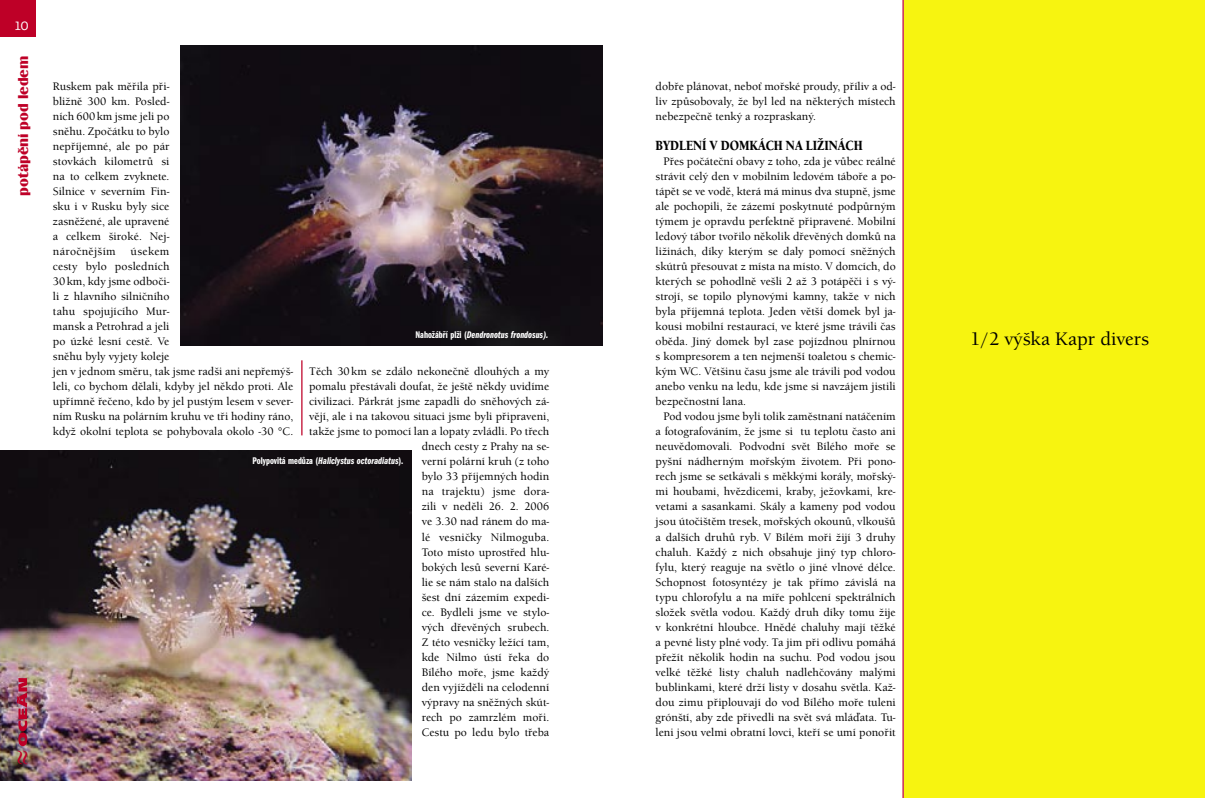
<style>
.page{position:relative;width:1205px;height:798px;background:#fff}
.page>*{position:absolute;margin:0;border:0;box-sizing:border-box;transform-origin:0 0}
.t1{font:500 18.75px "Berkeley Old Sty Itc TEE";color:#000}
.t2{font:15px "Binner DEE";color:#be0027}
.nadpis_text{font:13.75px "Berkeley Old Sty Itc TEE Blac";color:#000;scale:.85 1}
.t3{font:500 12.5px "American Typ Itc DEE";color:#fff}
.Normální{font:500 11.25px/15px "Berkeley Old Sty Itc TEE";color:#000;text-align:justify}
.popis_obr{font:10px "Franklin Got Itc TEE Demi Comp Ital";color:#fff}
.s1{font-family:"Franklin Got Itc TEE Demi Comp"}
</style>
<div class="page">
<hr style="left:902px;top:0;width:2px;height:797px;background:#be0027">
<div style="left:904px;top:0;width:301px;height:797px;background:#f7f410"></div>
<img style="left:0;top:450px;width:411px;height:330px">
<div style="left:0;top:0;width:35px;height:37px;background:#be0027"></div>
<img style="left:180px;top:45px;width:422px;height:300px">
<hr style="left:301px;top:360px;width:1px;height:75px;background:#be0027">
<svg style="left:17px;top:677px;width:10px;height:87px"></svg>
<p class="t3" style="left:14px;top:19px;width:16px">10</p>
<h2 class="t2" style="left:15px;top:196px;width:141px;rotate:-90deg">potápění pod ledem</h2>
<p class="Normální" style="left:53px;top:79px;width:118px">Ruskem pak měřila při&shy;bližně 300 km. Posled&shy;ních 600 km jsme jeli po sněhu. Zpočátku to bylo nepříjemné, ale po pár stovkách kilometrů si na to celkem zvyknete.<br>Silnice v severním Fin&shy;sku i v Rusku byly sice zasněžené, ale upravené a celkem široké. Nej&shy;náročnějším</p>
<p class="Normální" style="left:53px;top:244px;width:242px;text-align:left;text-indent:78px">úsekem<br>cesty bylo posledních<br>30 km, kdy jsme odboči-<br>li z hlavního silničního<br>tahu spojujícího Mur-<br>mansk a Petrohrad a jeli<br>po úzké lesní cestě. Ve<br>sněhu byly vyjety koleje<br>jen v jednom směru, tak jsme radši ani nepřemýš&shy;leli, co bychom dělali, kdyby jel někdo proti. Ale upřímně řečeno, kdo by jel pustým lesem v sever&shy;ním Rusku na polárním kruhu ve tři hodiny ráno, když okolní teplota se pohybovala okolo -30 °C.</p>
<p class="popis_obr" style="left:415px;top:329px;width:134px"><span class="s1">Nahožábří plži (</span>Dendronotus frondosus).</p>
<p class="Normální" style="left:309px;top:364px;width:242px;text-align:right">Těch 30 km se zdálo nekonečně dlouhých a my pomalu přestávali doufat, že ještě někdy uvidíme civilizaci. Párkrát jsme zapadli do sněhových zá&shy;vějí, ale i na takovou situaci jsme byli připraveni, takže jsme to pomocí lan a lopaty zvládli. Po třech dnech cesty z Prahy na se-<br>verní polární kruh (z toho<br>bylo 33 příjemných hodin<br>na trajektu) jsme dora-<br>zili v neděli 26. 2. 2006<br>ve 3.30 nad ránem do ma-<br>lé vesničky Nilmoguba.<br>Toto místo uprostřed hlu-<br>bokých lesů severní Karé-<br>lie se nám stalo na dalších<br>šest dní zázemím expedi-<br>ce. Bydleli jsme ve stylo-<br>vých dřevěných srubech.<br>Z této vesničky ležící tam,<br>kde Nilmo ústí řeka do<br>Bílého moře, jsme každý<br>den vyjížděli na celodenní<br>výpravy na sněžných skút-<br>rech po zamrzlém moři.<br>Cestu po ledu bylo třeba</p>
<p class="popis_obr" style="left:252px;top:455px;width:152px"><span class="s1">Polypovitá medůza (</span>Haliclystus octoradiatus<span class="s1">).</span></p>
<p class="Normální" style="left:656px;top:79px;width:242px">dobře plánovat, neboť mořské proudy, příliv a od&shy;liv způsobovaly, že byl led na některých místech nebezpečně tenký a rozpraskaný.</p>
<p class="nadpis_text" style="left:656px;top:137px;width:245px">BYDLENÍ V DOMKÁCH NA LIŽINÁCH</p>
<p class="Normální" style="left:656px;top:154px;width:242px;text-indent:8px">Přes počáteční obavy z toho, zda je vůbec reálné strávit celý den v mobilním ledovém táboře a po&shy;tápět se ve vodě, která má minus dva stupně, jsme ale pochopili, že zázemí poskytnuté podpůrným týmem je opravdu perfektně připravené. Mobilní ledový tábor tvořilo několik dřevěných domků na ližinách, díky kterým se daly pomocí sněžných skútrů přesouvat z místa na místo. V domcích, do kterých se pohodlně vešli 2 až 3 potápěči i s vý&shy;strojí, se topilo plynovými kamny, takže v nich byla příjemná teplota. Jeden větší domek byl ja&shy;kousi mobilní restaurací, ve které jsme trávili čas oběda. Jiný domek byl zase pojízdnou plnírnou s kompresorem a ten nejmenší toaletou s chemic&shy;kým WC. Většinu času jsme ale trávili pod vodou anebo venku na ledu, kde jsme si navzájem jistili bezpečnostní lana.</p>
<p class="Normální" style="left:656px;top:409px;width:242px;text-indent:8px">Pod vodou jsme byli tolik zaměstnaní natáčením a fotografováním, že jsme si tu teplotu často ani neuvědomovali. Podvodní svět Bílého moře se pyšní nádherným mořským životem. Při pono&shy;rech jsme se setkávali s měkkými korály, mořský&shy;mi houbami, hvězdicemi, kraby, ježovkami, kre&shy;vetami a sasankami. Skály a kameny pod vodou jsou útočištěm tresek, mořských okounů, vlkoušů a dalších druhů ryb. V Bílém moři žijí 3 druhy chaluh. Každý z nich obsahuje jiný typ chloro&shy;fylu, který reaguje na světlo o jiné vlnové délce.<br>Schopnost fotosyntézy je tak přímo závislá na typu chlorofylu a na míře pohlcení spektrálních složek světla vodou. Každý druh díky tomu žije v konkrétní hloubce. Hnědé chaluhy mají těžké a pevné listy plné vody. Ta jim při odlivu pomáhá přežít několik hodin na suchu. Pod vodou jsou velké těžké listy chaluh nadlehčovány malými bublinkami, které drží listy v dosahu světla. Kaž&shy;dou zimu připlouvají do vod Bílého moře tuleni grónští, aby zde přivedli na svět svá mláďata. Tu&shy;leni jsou velmi obratní lovci, kteří se umí ponořit</p>
<p class="t1" style="left:970px;top:328px;width:181px">1/2 výška Kapr divers</p>
</div>
